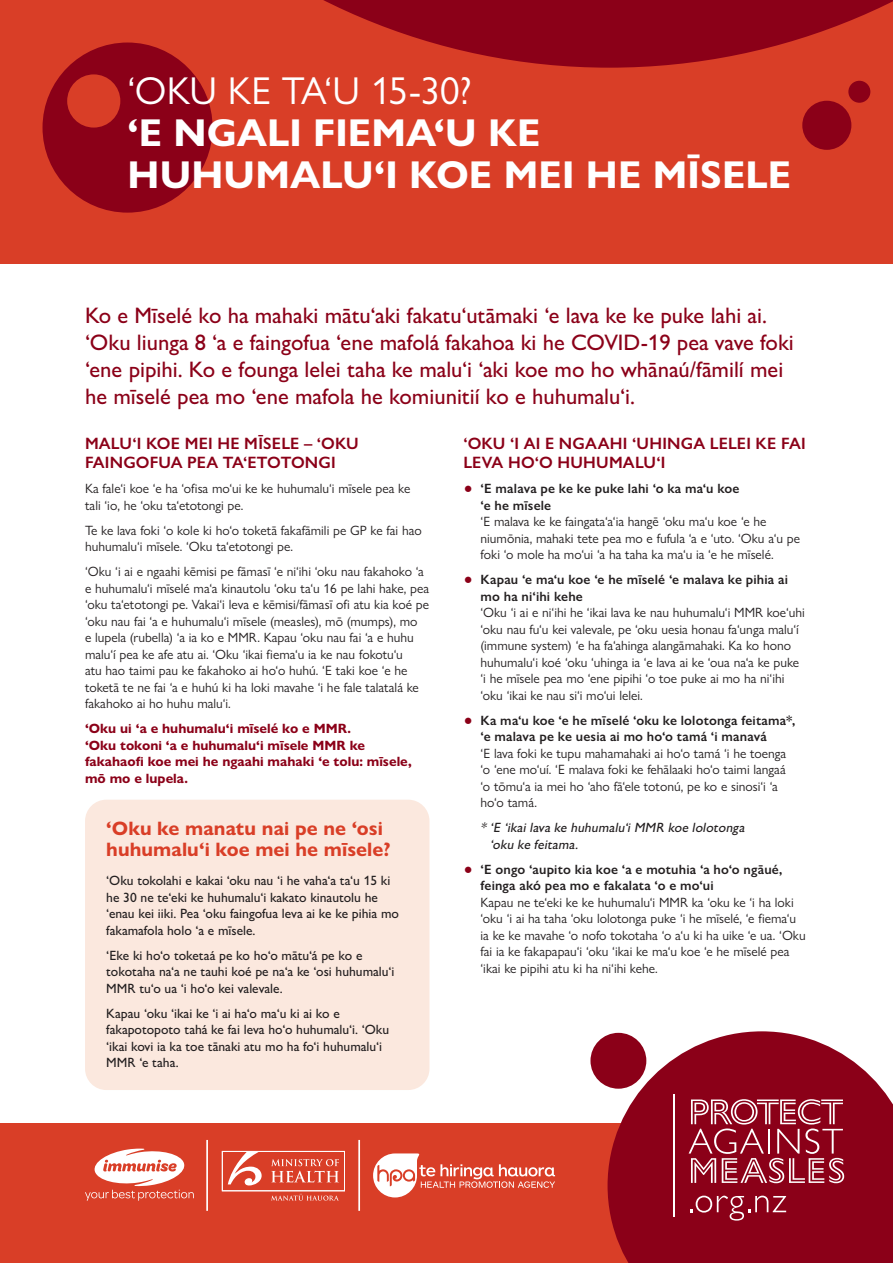
<style>
.page{position:relative;width:893px;height:1263px;background:#fff}
.page>*{position:absolute;margin:0;border:0;box-sizing:border-box;transform-origin:0 0}
.t1{font:700 39px/42px "Gill Sans Nova";letter-spacing:.005em;color:#fff}
.t2{font:39px "Gill Sans Nova";letter-spacing:-.01em;color:#fff}
.t3{font:500 22.5px/27px "Gill Sans Nova";color:#8b0018}
.t4{font:700 19.5px/21px "Gill Sans Nova";letter-spacing:.005em;color:#d93e27}
.t5{font:600 16.5px/19.5px "Gill Sans Nova";letter-spacing:.01em;color:#8b0018}
.t6{font:13.5px/16.5px "Gill Sans Nova";color:#231f20}
.t7{font:500 13.5px/16.5px "Gill Sans Nova";color:#231f20}
.t8{font:600 13.5px/16.5px "Gill Sans Nova";letter-spacing:.015em;color:#231f20}
.t9{font:700 13.5px/16.5px "Gill Sans Nova";color:#8b0018}
.t10{font:italic 500 13.5px/16.5px "Gill Sans Nova";color:#231f20}
.s1{font-weight:700;font-size:21px;color:#8b0018}
</style>
<div class="page">
<div style="left:0;top:1123px;width:893px;height:140px;background:#d93e27"></div>
<svg style="left:608px;top:1031px;width:285px;height:232px;background:#9a1f34"></svg>
<div style="left:0;top:0;width:893px;height:264px;background:#d93e27"></div>
<svg style="left:67px;top:0;width:826px;height:68px"></svg>
<div style="left:43px;top:43px;width:170px;height:170px;background:#8b0018;border-radius:50%"></div>
<div style="left:67px;top:74px;width:53px;height:54px;background:#d93e27;border-radius:50%"></div>
<div style="left:802px;top:101px;width:49px;height:49px;background:#8b0018;border-radius:50%"></div>
<div style="left:848px;top:81px;width:22px;height:22px;background:#8b0018;border-radius:50%"></div>
<svg style="left:689px;top:1099px;width:155px;height:84px;background:#a63c4e"></svg>
<svg style="left:690px;top:1196px;width:96px;height:24px;background:#9f2c40"></svg>
<hr style="left:673px;top:1094px;width:2px;height:123px;background:#fff">
<div style="left:590px;top:1033px;width:56px;height:56px;background:#8b0018;border-radius:50%"></div>
<hr style="left:358px;top:1140px;width:2px;height:71px;background:#fff">
<hr style="left:206px;top:1140px;width:2px;height:71px;background:#fff">
<svg style="left:373px;top:1153px;width:182px;height:44px"></svg>
<svg style="left:271px;top:1159px;width:68px;height:23px"></svg>
<svg style="left:271px;top:1194px;width:68px;height:6px"></svg>
<svg style="left:228px;top:1153px;width:34px;height:32px"></svg>
<div style="left:222px;top:1151px;width:123px;height:40px;border:1px solid #fff"></div>
<svg style="left:85px;top:1148px;width:109px;height:53px"></svg>
<div style="left:85px;top:800px;width:344px;height:290px;background:#fbe8de;border-radius:21px"></div>
<h1 class="t2" style="left:128px;top:67px;width:346px">‘OKU KE TA‘U 15-30?</h1>
<h1 class="t1" style="left:128px;top:112px;width:665px">‘E NGALI FIEMA‘U KE<br>HUHUMALU‘I KOE MEI HE MĪSELE</h1>
<p class="t3" style="left:85px;top:301px;width:710px">Ko e Mīselé ko ha mahaki mātu‘aki fakatu‘utāmaki ‘e lava ke ke puke lahi ai. ‘Oku liunga 8 ‘a e faingofua ‘ene mafolá fakahoa ki he COVID-19 pea vave foki ‘ene pipihi. Ko e founga lelei taha ke malu‘i ‘aki koe mo ho whānaú/fāmilí mei he mīselé pea mo ‘ene mafola he komiunitií ko e huhumalu‘i.</p>
<p class="t5" style="left:85px;top:433px;width:275px">MALU‘I KOE MEI HE MĪSELE – ‘OKU<br>FAINGOFUA PEA TA‘ETOTONGI</p>
<p class="t6" style="left:85px;top:480px;width:327px">Ka fale‘i koe ‘e ha ‘ofisa mo‘ui ke ke huhumalu‘i mīsele pea ke tali ‘io, he ‘oku ta‘etotongi pe.</p>
<p class="t6" style="left:85px;top:522px;width:338px">Te ke lava foki ‘o kole ki ho‘o toketā fakafāmili pe GP ke fai hao huhumalu‘i mīsele. ‘Oku ta‘etotongi pe.</p>
<p class="t6" style="left:85px;top:563px;width:346px">‘Oku ‘i ai e ngaahi kēmisi pe fāmasī ‘e ni‘ihi ‘oku nau fakahoko ‘a e huhumalu‘i mīselé ma‘a kinautolu ‘oku ta‘u 16 pe lahi hake, pea ‘oku ta‘etotongi pe. Vakai‘i leva e kēmisi/fāmasī ofi atu kia koé pe ‘oku nau fai ‘a e huhumalu‘i mīsele (measles), mō (mumps), mo<br>e lupela (rubella) ‘a ia ko e MMR. Kapau ‘oku nau fai ‘a e huhu malu‘í pea ke afe atu ai. ‘Oku ‘ikai fiema‘u ia ke nau fokotu‘u<br>atu hao taimi pau ke fakahoko ai ho‘o huhú. ‘E taki koe ‘e he toketā te ne fai ‘a e huhú ki ha loki mavahe ‘i he fale talatalá ke fakahoko ai ho huhu malu‘i.</p>
<p class="t9" style="left:85px;top:720px;width:328px">‘Oku ui ‘a e huhumalu‘i mīselé ko e MMR.<br>‘Oku tokoni ‘a e huhumalu‘i mīsele MMR ke fakahaofi koe mei he ngaahi mahaki ‘e tolu: mīsele, mō mo e lupela.</p>
<h3 class="t4" style="left:106px;top:818px;width:286px">‘Oku ke manatu nai pe ne ‘osi huhumalu‘i koe mei he mīsele?</h3>
<p class="t7" style="left:106px;top:872px;width:294px">‘Oku tokolahi e kakai ‘oku nau ‘i he vaha‘a ta‘u 15 ki he 30 ne te‘eki ke huhumalu‘i kakato kinautolu he ‘enau kei iiki. Pea ‘oku faingofua leva ai ke ke pihia mo fakamafola holo ‘a e mīsele.</p>
<p class="t7" style="left:106px;top:947px;width:290px">‘Eke ki ho‘o toketaá pe ko ho‘o mātu‘á pe ko e tokotaha na‘a ne tauhi koé pe na‘a ke ‘osi huhumalu‘i<br>MMR tu‘o ua ‘i ho‘o kei valevale.</p>
<p class="t7" style="left:106px;top:1005px;width:284px">Kapau ‘oku ‘ikai ke ‘i ai ha‘o ma‘u ki ai ko e fakapotopoto tahá ke fai leva ho‘o huhumalu‘i. ‘Oku ‘ikai kovi ia ka toe tānaki atu mo ha fo‘i huhumalu‘i MMR ‘e taha.</p>
<p class="t5" style="left:463px;top:433px;width:344px">‘OKU ‘I AI E NGAAHI ‘UHINGA LELEI KE FAI<br>LEVA HO‘O HUHUMALU‘I</p>
<p class="t8" style="left:480px;top:480px;width:261px;text-indent:-17px"><span class="s1">•</span> ‘E malava pe ke ke puke lahi ‘o ka ma‘u koe ‘e he mīsele</p>
<p class="t6" style="left:480px;top:513px;width:321px">‘E malava ke ke faingata‘a‘ia hangē ‘oku ma‘u koe ‘e he niumōnia, mahaki tete pea mo e fufula ‘a e ‘uto. ‘Oku a‘u pe foki ‘o mole ha mo‘ui ‘a ha taha ka ma‘u ia ‘e he mīselé.</p>
<p class="t8" style="left:480px;top:571px;width:309px;text-indent:-17px"><span class="s1">•</span> Kapau ‘e ma‘u koe ‘e he mīselé ‘e malava ke pihia ai mo ha ni‘ihi kehe</p>
<p class="t6" style="left:480px;top:604px;width:326px">‘Oku ‘i ai e ni‘ihi he ‘ikai lava ke nau huhumalu‘i MMR koe‘uhi ‘oku nau fu‘u kei valevale, pe ‘oku uesia honau fa‘unga malu‘í (immune system) ‘e ha fa‘ahinga alangāmahaki. Ka ko hono huhumalu‘i koé ‘oku ‘uhinga ia ‘e lava ai ke ‘oua na‘a ke puke ‘i he mīsele pea mo ‘ene pipihi ‘o toe puke ai mo ha ni‘ihi ‘oku ‘ikai ke nau si‘i mo‘ui lelei.</p>
<p class="t8" style="left:480px;top:712px;width:317px;text-indent:-17px"><span class="s1">•</span> Ka ma‘u koe ‘e he mīselé ‘oku ke lolotonga feitama*, ‘e malava pe ke uesia ai mo ho‘o tamá ‘i manavá</p>
<p class="t6" style="left:480px;top:745px;width:307px">‘E lava foki ke tupu mahamahaki ai ho‘o tamá ‘i he toenga ‘o ‘ene mo‘uí. ‘E malava foki ke fehālaaki ho‘o taimi langaá ‘o tōmu‘a ia mei ho ‘aho fā‘ele totonú, pe ko e sinosi‘i ‘a ho‘o tamá.</p>
<p class="t10" style="left:490px;top:819px;width:259px;text-indent:-9px">* ‘E ‘ikai lava ke huhumalu‘i MMR koe lolotonga ‘oku ke feitama.</p>
<p class="t8" style="left:480px;top:861px;width:303px;text-indent:-17px"><span class="s1">•</span> ‘E ongo ‘aupito kia koe ‘a e motuhia ‘a ho‘o ngāué, feinga akó pea mo e fakalata ‘o e mo‘ui</p>
<p class="t6" style="left:480px;top:894px;width:327px">Kapau ne te‘eki ke ke huhumalu‘i MMR ka ‘oku ke ‘i ha loki ‘oku ‘i ai ha taha ‘oku lolotonga puke ‘i he mīselé, ‘e fiema‘u ia ke ke mavahe ‘o nofo tokotaha ‘o a‘u ki ha uike ‘e ua. ‘Oku fai ia ke fakapapau‘i ‘oku ‘ikai ke ma‘u koe ‘e he mīselé pea ‘ikai ke pipihi atu ki ha ni‘ihi kehe.</p>
</div>
